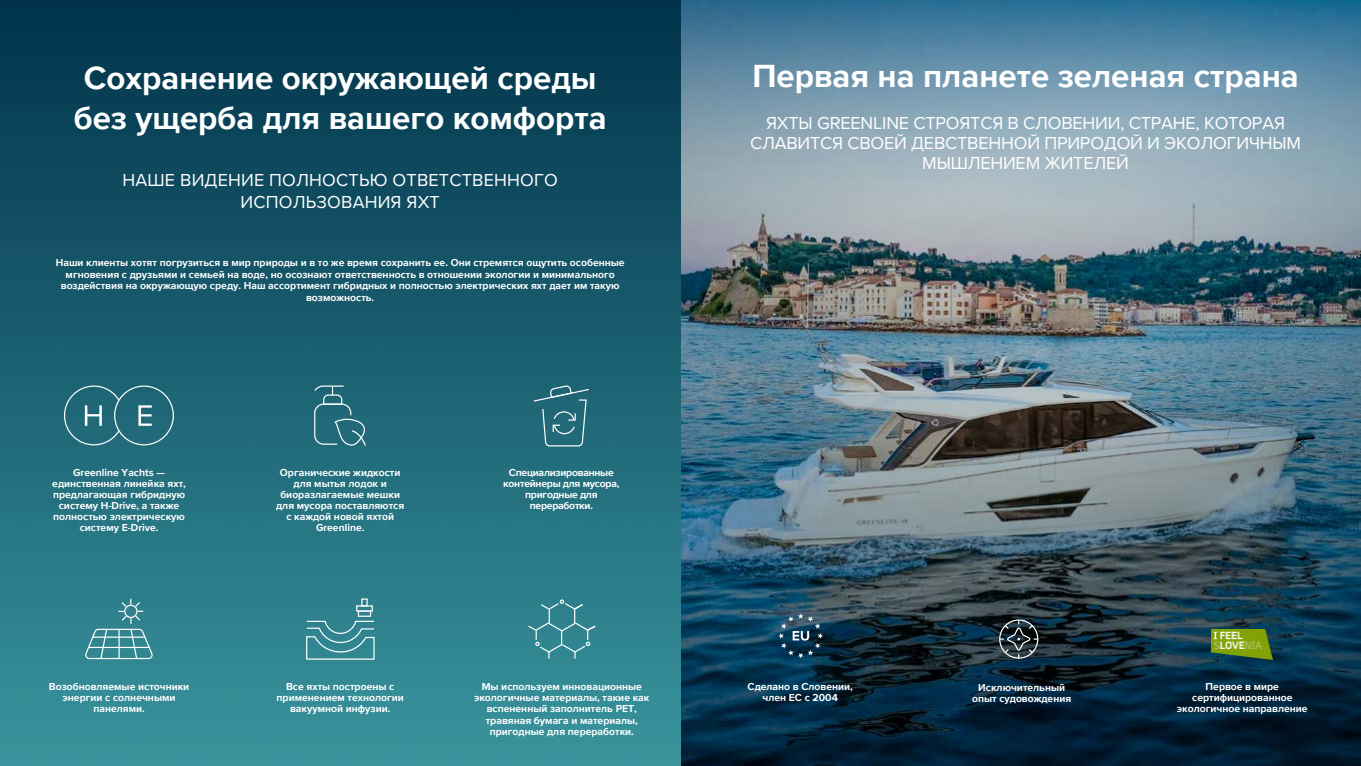
<style>
.page{position:relative;width:1361px;height:766px;background:#fff}
.page>*{position:absolute;margin:0;border:0;box-sizing:border-box;transform-origin:0 0}
.t1{font:700 33px/39.6px "Proxima Nova";color:#fff;text-align:center}
.t2{font:18px/20px "Proxima Nova";letter-spacing:-.01em;color:#fff;text-align:center}
.t3{font:18px/21.6px "Proxima Nova";letter-spacing:.01em;color:#fff;text-align:center}
.t4{font:700 10.4px/11px "Proxima Nova";color:#fff;text-align:center}
.t5{font:700 10.4px/11px "Proxima Nova";letter-spacing:-.025em;color:#fff;text-align:center}
</style>
<div class="page">
<img style="left:0;top:0;width:681px;height:765px">
<svg style="left:85px;top:599px;width:68px;height:60px;background:#45909a"></svg>
<hr style="left:92px;top:636px;width:53px;height:1px;background:#fff">
<hr style="left:89px;top:646px;width:60px;height:2px;background:#fff">
<svg style="left:64px;top:385px;width:57px;height:61px;background:#357684"></svg>
<div style="left:114px;top:385px;width:60px;height:60px;border:1px solid #fff;border-radius:50%"></div>
<svg style="left:138px;top:405px;width:14px;height:20px"></svg>
<svg style="left:533px;top:385px;width:57px;height:62px;background:#367784"></svg>
<svg style="left:314px;top:385px;width:53px;height:61px;background:#377784"></svg>
<svg style="left:306px;top:619px;width:69px;height:41px;background:#4e969f"></svg>
<div style="left:358px;top:610px;width:13px;height:6px;border:1px solid #fff"></div>
<div style="left:356px;top:605px;width:17px;height:6px;border:1px solid #fff"></div>
<svg style="left:527px;top:599px;width:68px;height:59px;background:#408c97"></svg>
<img style="left:681px;top:0;width:680px;height:765px">
<div style="left:999px;top:619px;width:39px;height:39px;border:1px solid #fff;border-radius:50%"></div>
<svg style="left:999px;top:620px;width:38px;height:38px"></svg>
<svg style="left:778px;top:613px;width:45px;height:45px;background:#2c5167"></svg>
<img style="left:1211px;top:629px;width:61px;height:30px">
<h1 class="t1" style="left:74px;top:57px;width:534px">Сохранение окружающей среды без ущерба для вашего комфорта</h1>
<h2 class="t3" style="left:122px;top:168px;width:437px">НАШЕ ВИДЕНИЕ ПОЛНОСТЬЮ ОТВЕТСТВЕННОГО<br>ИСПОЛЬЗОВАНИЯ ЯХТ</h2>
<p class="t4" style="left:56px;top:257px;width:570px;line-height:11.5px">Наши клиенты хотят погрузиться в мир природы и в то же время сохранить ее. Они стремятся ощутить особенные мгновения с друзьями и семьей на воде, но осознают ответственность в отношении экологии и минимального воздействия на окружающую среду. Наш ассортимент гибридных и полностью электрических яхт дает им такую возможность.</p>
<p class="t4" style="left:52px;top:466px;width:135px">Greenline Yachts — единственная линейка яхт, предлагающая гибридную систему H-Drive, а также полностью электрическую систему E-Drive.</p>
<p class="t4" style="left:276px;top:466px;width:130px">Органические жидкости для мытья лодок и биоразлагаемые мешки для мусора поставляются с каждой новой яхтой<br>Greenline.</p>
<p class="t5" style="left:503px;top:466px;width:118px">Специализированные контейнеры для мусора, пригодные для переработки.</p>
<p class="t4" style="left:49px;top:681px;width:142px">Возобновляемые источники энергии с солнечными панелями.</p>
<p class="t4" style="left:277px;top:681px;width:129px">Все яхты построены с применением технологии вакуумной инфузии.</p>
<p class="t4" style="left:474px;top:681px;width:177px">Мы используем инновационные экологичные материалы, такие как вспененный заполнитель PET, травяная бумага и материалы, пригодные для переработки.</p>
<h1 class="t1" style="left:752px;top:55px;width:548px">Первая на планете зеленая страна</h1>
<h2 class="t2" style="left:750px;top:112px;width:552px">ЯХТЫ GREENLINE СТРОЯТСЯ В СЛОВЕНИИ, СТРАНЕ, КОТОРАЯ<br>СЛАВИТСЯ СВОЕЙ ДЕВСТВЕННОЙ ПРИРОДОЙ И ЭКОЛОГИЧНЫМ<br>МЫШЛЕНИЕМ ЖИТЕЛЕЙ</h2>
<p class="t4" style="left:747px;top:681px;width:107px">Сделано в Словении, член ЕС с 2004</p>
<p class="t4" style="left:972px;top:681px;width:101px">Исключительный опыт судовождения</p>
<p class="t4" style="left:1177px;top:681px;width:132px">Первое в мире сертифицированное экологичное направление</p>
</div>
